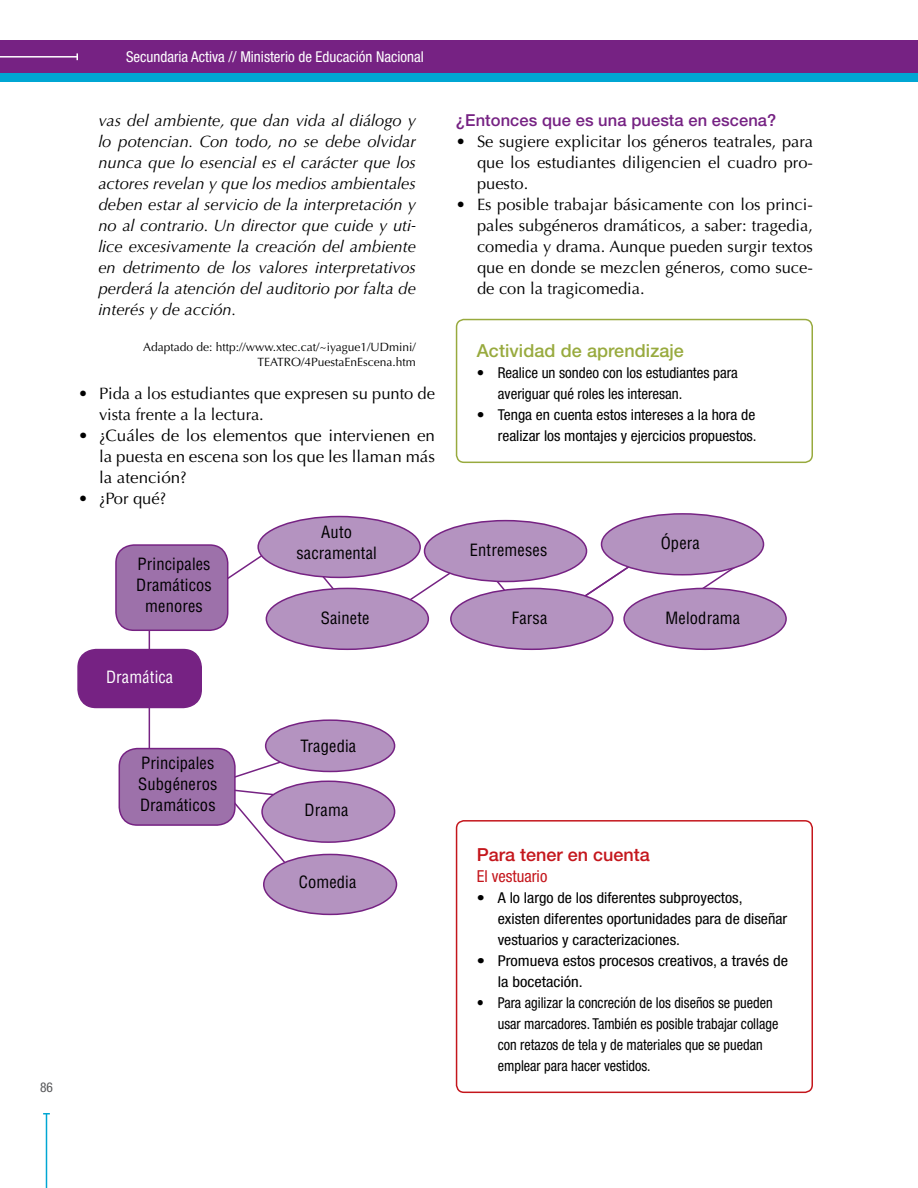
<style>
.page{position:relative;width:918px;height:1188px;background:#fff}
.page>*{position:absolute;margin:0;border:0;box-sizing:border-box;transform-origin:0 0}
.t1{font:500 18px "Helvetica Neue LT Std";letter-spacing:.005em;color:#98aa3e}
.t2{font:500 18px "Helvetica Neue LT Std";color:#c4161c}
.t3{font:16.5px/21px "Optima LT Std";color:#000;text-align:justify}
.t4{font:italic 16.5px/21px "Optima LT Std";color:#000;text-align:justify}
.t5{font:condensed 16.5px/21px "Helvetica LT Std";letter-spacing:.01em;color:#000;text-align:center}
.t6{font:500 16.5px "Helvetica Neue LT Std";letter-spacing:.005em;color:#762283}
.t7{font:condensed 16.5px "Helvetica Neue LT Std";color:#c4161c}
.t8{font:condensed 16.5px "Helvetica LT Std";letter-spacing:.01em;color:#fff}
.t9{font:condensed 15px/21px "Helvetica Neue LT Std";color:#000;scale:.95 1}
.t10{font:condensed 15px/21px "Helvetica Neue LT Std";color:#000;scale:1.07 1}
.t11{font:condensed 15px/21px "Helvetica Neue LT Std";color:#000;text-align:right;scale:1.04 1}
.t12{font:condensed 15px/21px "Helvetica Neue LT Std";color:#000}
.t13{font:condensed 15px/21px "Helvetica Neue LT Std";color:#000;scale:1.1 1}
.t14{font:condensed 15px "Helvetica Neue LT Std";color:#fff}
.t15{font:condensed 13.5px "Helvetica Neue LT Std";color:#58595b}
.t16{font:12px/15px "Optima LT Std";color:#000;text-align:right}
</style>
<div class="page">
<hr style="left:46px;top:1114px;width:1px;height:74px;background:#00a6d3">
<svg style="left:310px;top:576px;width:53px;height:15px"></svg>
<svg style="left:484px;top:580px;width:54px;height:14px"></svg>
<div style="left:0;top:70px;width:918px;height:12px;background:#00a6d3"></div>
<div style="left:0;top:40px;width:918px;height:33px;background:#762283"></div>
<hr style="left:0;top:56px;width:77px;height:2px;background:#fff">
<svg style="left:76px;top:53px;width:2px;height:7px"></svg>
<svg style="left:207px;top:745px;width:134px;height:136px"></svg>
<svg style="left:217px;top:545px;width:64px;height:41px"></svg>
<svg style="left:404px;top:560px;width:64px;height:44px"></svg>
<svg style="left:690px;top:560px;width:64px;height:34px"></svg>
<svg style="left:574px;top:560px;width:64px;height:44px"></svg>
<div style="left:78px;top:650px;width:123px;height:57px;background:#762283;border-radius:18px"></div>
<div style="left:77px;top:649px;width:125px;height:59px;border:2px solid #762283;border-radius:18px"></div>
<div style="left:266px;top:720px;width:129px;height:51px;background:#b493c0;border-radius:50%"></div>
<div style="left:265px;top:719px;width:130px;height:53px;border:2px solid #762283;border-radius:50%"></div>
<div style="left:264px;top:854px;width:133px;height:60px;background:#b493c0;border-radius:50%"></div>
<div style="left:263px;top:854px;width:134px;height:61px;border:2px solid #762283;border-radius:50%"></div>
<div style="left:262px;top:781px;width:133px;height:61px;background:#b493c0;border-radius:50%"></div>
<div style="left:261px;top:781px;width:134px;height:62px;border:2px solid #762283;border-radius:50%"></div>
<div style="left:258px;top:517px;width:162px;height:60px;background:#b493c0;border-radius:50%"></div>
<div style="left:257px;top:516px;width:164px;height:62px;border:2px solid #762283;border-radius:50%"></div>
<div style="left:266px;top:588px;width:162px;height:61px;background:#b493c0;border-radius:50%"></div>
<div style="left:266px;top:588px;width:163px;height:62px;border:2px solid #762283;border-radius:50%"></div>
<div style="left:425px;top:521px;width:162px;height:61px;background:#b493c0;border-radius:50%"></div>
<div style="left:424px;top:520px;width:163px;height:62px;border:2px solid #762283;border-radius:50%"></div>
<div style="left:451px;top:588px;width:162px;height:61px;background:#b493c0;border-radius:50%"></div>
<div style="left:450px;top:588px;width:164px;height:62px;border:2px solid #762283;border-radius:50%"></div>
<div style="left:602px;top:514px;width:162px;height:61px;background:#b493c0;border-radius:50%"></div>
<div style="left:601px;top:513px;width:163px;height:62px;border:2px solid #772484;border-radius:50%"></div>
<div style="left:624px;top:588px;width:162px;height:61px;background:#b493c0;border-radius:50%"></div>
<div style="left:623px;top:588px;width:164px;height:62px;border:2px solid #772484;border-radius:50%"></div>
<hr style="left:149px;top:585px;width:1px;height:187px;background:#762283">
<div style="left:116px;top:545px;width:112px;height:85px;background:#9d71aa;border-radius:18px"></div>
<div style="left:115px;top:544px;width:113px;height:87px;border:2px solid #762283;border-radius:18px"></div>
<div style="left:119px;top:749px;width:116px;height:76px;background:#9d71aa;border-radius:18px"></div>
<div style="left:119px;top:748px;width:117px;height:78px;border:2px solid #762283;border-radius:18px"></div>
<div style="left:456px;top:319px;width:357px;height:144px;border:2px solid #98aa3e;border-radius:8px"></div>
<div style="left:456px;top:820px;width:357px;height:273px;border:2px solid #c4161c;border-radius:8px"></div>
<p class="t15" style="left:40px;top:1079px;width:14px">86</p>
<p class="t14" style="left:126px;top:48px;width:299px">Secundaria Activa // Ministerio de Educación Nacional</p>
<p class="t4" style="left:98px;top:110px;width:319px">vas del ambiente, que dan vida al diálogo y lo potencian. Con todo, no se debe olvidar nunca que lo esencial es el carácter que los actores revelan y que los medios ambientales deben estar al servicio de la interpretación y no al contrario. Un director que cuide y uti&shy;lice excesivamente la creación del ambiente en detrimento de los valores interpretativos perderá la atención del auditorio por falta de interés y de acción.</p>
<p class="t16" style="left:143px;top:340px;width:274px">Adaptado de: http://www.xtec.cat/~iyague1/UDmini/<br>TEATRO/4PuestaEnEscena.htm</p>
<p class="t3" style="left:99px;top:383px;width:338px;text-indent:-21px">• Pida a los estudiantes que expresen su punto de vista frente a la lectura.</p>
<p class="t3" style="left:99px;top:425px;width:338px;text-indent:-21px">• ¿Cuáles de los elementos que intervienen en la puesta en escena son los que les llaman más la atención?</p>
<p class="t3" style="left:78px;top:488px;width:90px">• ¿Por qué?</p>
<p class="t5" style="left:136px;top:554px;width:77px">Principales<br>Dramáticos menores</p>
<p class="t8" style="left:106px;top:667px;width:69px">Dramática</p>
<p class="t5" style="left:138px;top:753px;width:81px;text-align:left">Principales<br>Subgéneros<br>Dramáticos</p>
<p class="t5" style="left:296px;top:521px;width:82px">Auto sacramental</p>
<p class="t5" style="left:321px;top:607px;width:50px">Sainete</p>
<p class="t5" style="left:300px;top:735px;width:57px">Tragedia</p>
<p class="t5" style="left:305px;top:800px;width:45px">Drama</p>
<p class="t5" style="left:299px;top:872px;width:59px">Comedia</p>
<p class="t6" style="left:456px;top:110px;width:322px">¿Entonces que es una puesta en escena?</p>
<p class="t3" style="left:477px;top:131px;width:338px;text-indent:-21px">• Se sugiere explicitar los géneros teatrales, para que los estudiantes diligencien el cuadro pro&shy;puesto.</p>
<p class="t3" style="left:477px;top:194px;width:338px;text-indent:-21px">• Es posible trabajar básicamente con los princi&shy;pales subgéneros dramáticos, a saber: tragedia, comedia y drama. Aunque pueden surgir textos que en donde se mezclen géneros, como suce&shy;de con la tragicomedia.</p>
<p class="t1" style="left:477px;top:340px;width:209px">Actividad de aprendizaje</p>
<p class="t12" style="left:498px;top:362px;width:242px;text-indent:-21px">• Realice un sondeo con los estudiantes para averiguar qué roles les interesan.</p>
<p class="t11" style="left:477px;top:404px;width:271px">• Tenga en cuenta estos intereses a la hora de realizar los montajes y ejercicios propuestos.</p>
<p class="t5" style="left:470px;top:539px;width:79px">Entremeses</p>
<p class="t5" style="left:512px;top:607px;width:37px">Farsa</p>
<p class="t5" style="left:661px;top:532px;width:41px">Ópera</p>
<p class="t5" style="left:666px;top:607px;width:76px">Melodrama</p>
<p class="t2" style="left:477px;top:844px;width:175px">Para tener en cuenta</p>
<p class="t7" style="left:477px;top:867px;width:72px">El vestuario</p>
<p class="t10" style="left:498px;top:887px;width:272px;text-indent:-21px">• A lo largo de los diferentes subproyectos, existen diferentes oportunidades para de diseñar vestuarios y caracterizaciones.</p>
<p class="t13" style="left:498px;top:950px;width:265px;text-indent:-21px">• Promueva estos procesos creativos, a través de la bocetación.</p>
<p class="t9" style="left:498px;top:992px;width:297px;text-indent:-21px">• Para agilizar la concreción de los diseños se pueden usar marcadores. También es posible trabajar collage con retazos de tela y de materiales que se puedan emplear para hacer vestidos.</p>
</div>
